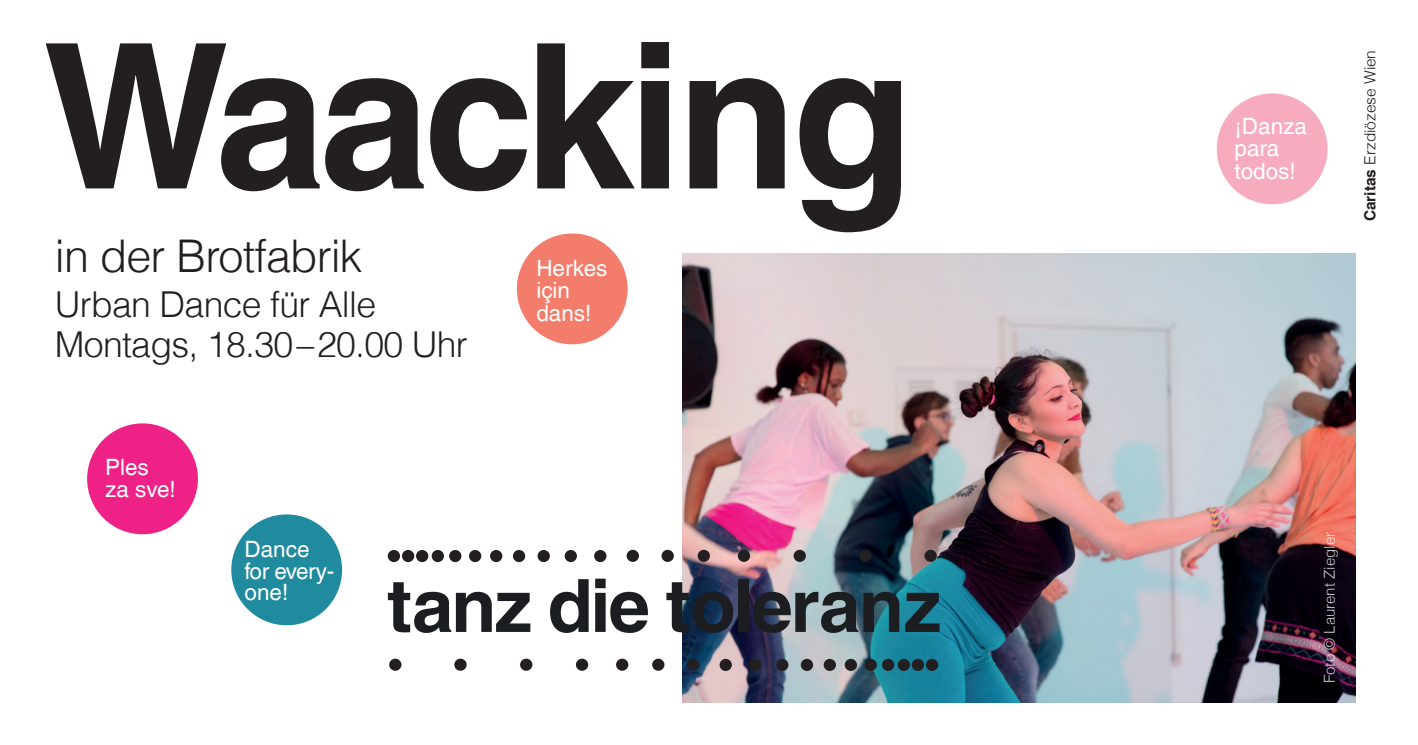
<style>
.page{position:relative;width:1418px;height:745px;background:#fff}
.page>*{position:absolute;margin:0;border:0;box-sizing:border-box;transform-origin:0 0}
.t1{font:700 201.75px "Helvetica LT Std";letter-spacing:-.03em;color:#231f20}
.t2{font:300 45px "Helvetica LT Com";letter-spacing:-.02em;color:#231f20}
.t3{font:300 35.5px/39.5px "Helvetica LT Com";letter-spacing:-.02em;color:#231f20}
.t4{font:22.5px/22.5px "Helvetica LT Com";color:#fff}
.t5{font:300 15.5px "Helvetica LT Com";color:#231f20}
.t6{font:300 15px "Helvetica LT Com";color:#fff}
.s1{font-weight:700}
</style>
<div class="page">
<img style="left:682px;top:253px;width:673px;height:449px">
<div style="left:517px;top:233px;width:110px;height:111px;background:#f37c6b;border-radius:50%"></div>
<div style="left:1216px;top:93px;width:111px;height:111px;background:#f6acbe;border-radius:50%"></div>
<svg style="left:388px;top:582px;width:142px;height:50px"></svg>
<svg style="left:550px;top:579px;width:38px;height:53px"></svg>
<svg style="left:595px;top:578px;width:53px;height:54px"></svg>
<svg style="left:666px;top:582px;width:67px;height:50px"></svg>
<div style="left:738px;top:578px;width:10px;height:53px;background:#1b1d20"></div>
<svg style="left:753px;top:591px;width:146px;height:41px"></svg>
<svg style="left:905px;top:592px;width:34px;height:39px"></svg>
<div style="left:389px;top:658px;width:12px;height:12px;background:#231f20;border-radius:50%"></div>
<div style="left:454px;top:658px;width:12px;height:12px;background:#231f20;border-radius:50%"></div>
<div style="left:520px;top:658px;width:12px;height:12px;background:#231f20;border-radius:50%"></div>
<div style="left:576px;top:658px;width:12px;height:12px;background:#231f20;border-radius:50%"></div>
<div style="left:616px;top:658px;width:12px;height:12px;background:#231f20;border-radius:50%"></div>
<div style="left:652px;top:658px;width:12px;height:12px;background:#231f20;border-radius:50%"></div>
<div style="left:687px;top:658px;width:12px;height:12px;background:#231f20;border-radius:50%"></div>
<div style="left:719px;top:658px;width:13px;height:12px;background:#231f20;border-radius:50%"></div>
<div style="left:749px;top:658px;width:12px;height:12px;background:#231f20;border-radius:50%"></div>
<div style="left:776px;top:658px;width:12px;height:12px;background:#231f20;border-radius:50%"></div>
<div style="left:800px;top:658px;width:13px;height:12px;background:#231f20;border-radius:50%"></div>
<div style="left:823px;top:658px;width:13px;height:12px;background:#231f20;border-radius:50%"></div>
<div style="left:844px;top:658px;width:13px;height:12px;background:#231f20;border-radius:50%"></div>
<div style="left:864px;top:658px;width:12px;height:12px;background:#231f20;border-radius:50%"></div>
<div style="left:882px;top:658px;width:12px;height:12px;background:#231f20;border-radius:50%"></div>
<div style="left:897px;top:658px;width:13px;height:12px;background:#231f20;border-radius:50%"></div>
<div style="left:911px;top:658px;width:13px;height:12px;background:#231f20;border-radius:50%"></div>
<div style="left:926px;top:658px;width:12px;height:12px;background:#231f20;border-radius:50%"></div>
<div style="left:924px;top:549px;width:12px;height:12px;background:#231f20;border-radius:50%"></div>
<div style="left:859px;top:549px;width:12px;height:12px;background:#231f20;border-radius:50%"></div>
<div style="left:793px;top:549px;width:13px;height:12px;background:#231f20;border-radius:50%"></div>
<div style="left:737px;top:549px;width:13px;height:12px;background:#231f20;border-radius:50%"></div>
<div style="left:697px;top:549px;width:13px;height:12px;background:#231f20;border-radius:50%"></div>
<div style="left:661px;top:549px;width:13px;height:12px;background:#231f20;border-radius:50%"></div>
<div style="left:626px;top:549px;width:13px;height:12px;background:#231f20;border-radius:50%"></div>
<div style="left:594px;top:549px;width:12px;height:12px;background:#231f20;border-radius:50%"></div>
<div style="left:564px;top:549px;width:13px;height:12px;background:#231f20;border-radius:50%"></div>
<div style="left:537px;top:549px;width:13px;height:12px;background:#231f20;border-radius:50%"></div>
<div style="left:513px;top:549px;width:12px;height:12px;background:#231f20;border-radius:50%"></div>
<div style="left:490px;top:549px;width:12px;height:12px;background:#231f20;border-radius:50%"></div>
<div style="left:469px;top:549px;width:12px;height:12px;background:#231f20;border-radius:50%"></div>
<div style="left:449px;top:549px;width:12px;height:12px;background:#231f20;border-radius:50%"></div>
<div style="left:431px;top:549px;width:13px;height:12px;background:#231f20;border-radius:50%"></div>
<div style="left:416px;top:549px;width:12px;height:12px;background:#231f20;border-radius:50%"></div>
<div style="left:402px;top:549px;width:12px;height:12px;background:#231f20;border-radius:50%"></div>
<div style="left:388px;top:549px;width:12px;height:12px;background:#231f20;border-radius:50%"></div>
<div style="left:87px;top:423px;width:111px;height:111px;background:#ee2187;border-radius:50%"></div>
<div style="left:231px;top:514px;width:111px;height:111px;background:#208a9f;border-radius:50%"></div>
<h1 class="t1" style="left:43px;top:-6px;width:871px">Waacking</h1>
<p class="t5" style="left:1360px;top:221px;width:173px;rotate:-90deg"><span class="s1">Caritas</span> Erzdiözese Wien</p>
<p class="t4" style="left:536px;top:256px;width:73px">Herkes için dans!</p>
<p class="t4" style="left:1234px;top:114px;width:74px">¡Danza para todos!</p>
<h2 class="t2" style="left:55px;top:227px;width:309px">in der Brotfabrik</h2>
<h3 class="t3" style="left:55px;top:284px;width:414px">Urban Dance für Alle<br>Montags, 18.30–20.00 Uhr</h3>
<p class="t4" style="left:105px;top:456px;width:72px">Ples za sve!</p>
<p class="t4" style="left:244px;top:537px;width:91px;line-height:21.8px">Dance for every&shy;one!</p>
<p class="t6" style="left:1320px;top:682px;width:152px;rotate:-90deg">Foto © Laurent Ziegler</p>
</div>
